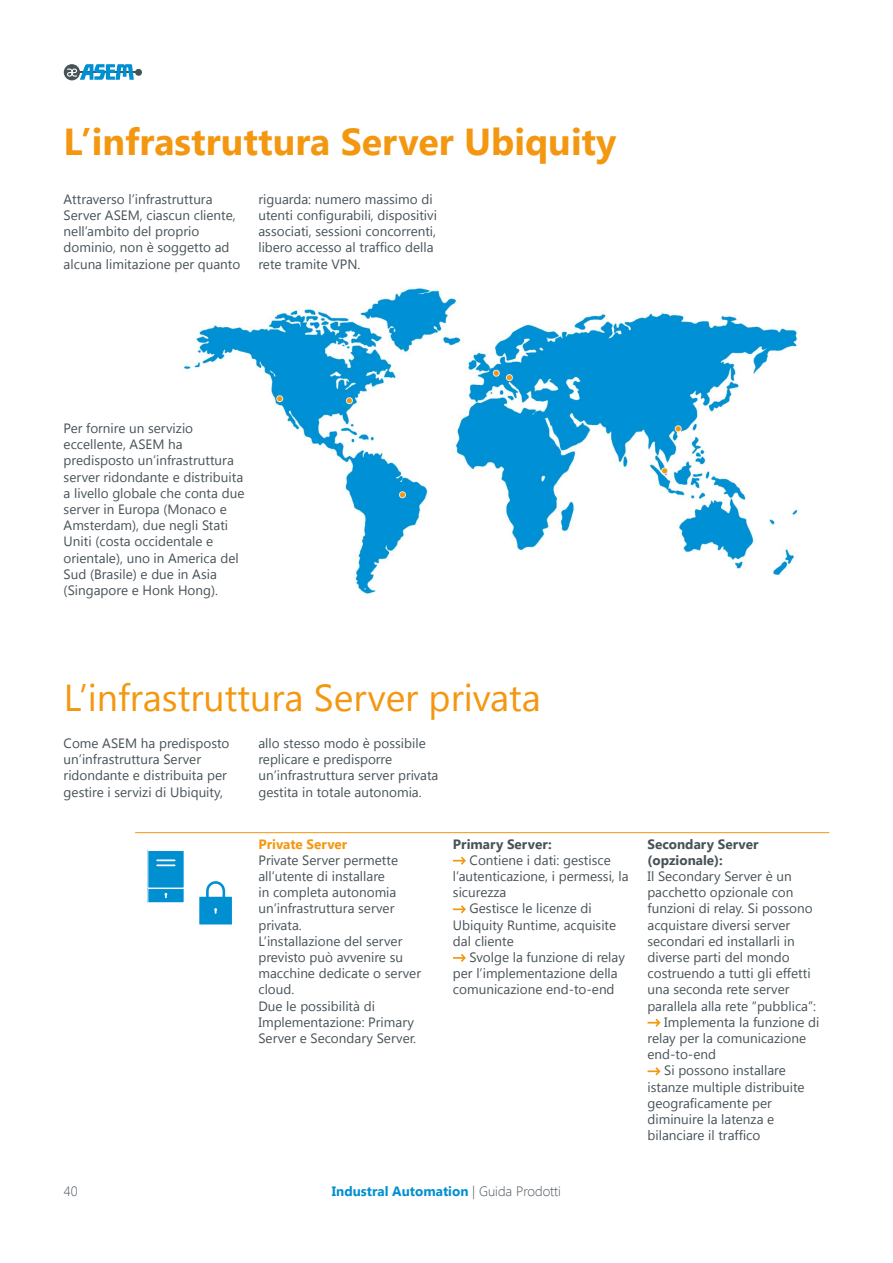
<style>
.page{position:relative;width:893px;height:1263px;background:#fff}
.page>*{position:absolute;margin:0;border:0;box-sizing:border-box;transform-origin:0 0}
.t1{font:700 37.5px "Segoe UI";color:#f49710}
.t2{font:37.5px "Segoe UI";color:#f49710}
.t3{font:13.5px/16.2px "Segoe UI";color:#475258}
.t4{font:700 13.5px/16.2px "Segoe UI";color:#475258}
.t5{font:700 13.5px "Segoe UI";color:#0090d2}
.t6{font:700 13.5px "Segoe UI";color:#f49710}
.t7{font:300 13.5px "Segoe UI";color:#475258}
.s1{font-weight:300;color:#475258}
</style>
<div class="page">
<hr style="left:79px;top:72px;width:58px;height:1px;background:#475258">
<div style="left:135px;top:69px;width:7px;height:7px;background:#475258;border-radius:50%"></div>
<div style="left:64px;top:64px;width:16px;height:16px;background:#475258;border-radius:50%"></div>
<svg style="left:67px;top:64px;width:67px;height:16px"></svg>
<svg style="left:453px;top:856px;width:13px;height:9px"></svg>
<svg style="left:453px;top:905px;width:13px;height:8px"></svg>
<svg style="left:453px;top:954px;width:13px;height:8px"></svg>
<svg style="left:647px;top:1018px;width:13px;height:9px"></svg>
<svg style="left:647px;top:1067px;width:13px;height:8px"></svg>
<hr style="left:135px;top:832px;width:694px;height:1px;background:#f49710">
<div style="left:148px;top:850px;width:36px;height:38px;background:#0090d2"></div>
<div style="left:148px;top:888px;width:36px;height:15px;background:#0090d2"></div>
<div style="left:148px;top:888px;width:36px;height:15px;border:1px solid #fff"></div>
<svg style="left:157px;top:859px;width:18px;height:7px"></svg>
<svg style="left:199px;top:881px;width:33px;height:43px"></svg>
<img style="left:181px;top:288px;width:618px;height:307px">
<h1 class="t1" style="left:64px;top:115px;width:554px">L’infrastruttura Server Ubiquity</h1>
<p class="t3" style="left:64px;top:190px;width:178px">Attraverso l’infrastruttura<br>Server ASEM, ciascun cliente, nell’ambito del proprio dominio, non è soggetto ad alcuna limitazione per quanto</p>
<p class="t3" style="left:258px;top:190px;width:180px">riguarda: numero massimo di utenti configurabili, dispositivi associati, sessioni concorrenti, libero accesso al traffico della rete tramite VPN.</p>
<p class="t3" style="left:64px;top:419px;width:182px">Per fornire un servizio eccellente, ASEM ha predisposto un’infrastruttura server ridondante e distribuita a livello globale che conta due server in Europa (Monaco e<br>Amsterdam), due negli Stati<br>Uniti (costa occidentale e orientale), uno in America del<br>Sud (Brasile) e due in Asia (Singapore e Honk Hong).</p>
<h1 class="t2" style="left:64px;top:671px;width:479px">L’infrastruttura Server privata</h1>
<p class="t3" style="left:258px;top:735px;width:182px">allo stesso modo è possibile replicare e predisporre un’infrastruttura server privata gestita in totale autonomia.</p>
<p class="t3" style="left:64px;top:735px;width:167px">Come ASEM ha predisposto un’infrastruttura Server ridondante e distribuita per gestire i servizi di Ubiquity,</p>
<p class="t6" style="left:258px;top:834px;width:90px">Private Server</p>
<p class="t3" style="left:258px;top:851px;width:164px">Private Server permette all’utente di installare<br>in completa autonomia un’infrastruttura server privata.<br>L’installazione del server previsto può avvenire su macchine dedicate o server cloud.<br>Due le possibilità di<br>Implementazione: Primary<br>Server e Secondary Server.</p>
<p class="t4" style="left:453px;top:835px;width:100px">Primary Server:</p>
<p class="t3" style="left:470px;top:851px;width:143px">Contiene i dati: gestisce</p>
<p class="t3" style="left:453px;top:867px;width:177px">l’autenticazione, i permessi, la</p>
<p class="t3" style="left:453px;top:884px;width:55px">sicurezza</p>
<p class="t3" style="left:470px;top:900px;width:124px">Gestisce le licenze di</p>
<p class="t3" style="left:453px;top:916px;width:165px">Ubiquity Runtime, acquisite</p>
<p class="t3" style="left:453px;top:932px;width:62px">dal cliente</p>
<p class="t3" style="left:470px;top:948px;width:157px">Svolge la funzione di relay</p>
<p class="t3" style="left:453px;top:965px;width:166px">per l’implementazione della</p>
<p class="t3" style="left:453px;top:981px;width:163px">comunicazione end-to-end</p>
<p class="t7" style="left:64px;top:1182px;width:15px">40</p>
<p class="t5" style="left:332px;top:1182px;width:231px">Industral Automation <span class="s1">| Guida Prodotti</span></p>
<p class="t4" style="left:647px;top:835px;width:112px">Secondary Server (opzionale):</p>
<p class="t3" style="left:647px;top:867px;width:146px">Il Secondary Server è un</p>
<p class="t3" style="left:647px;top:884px;width:147px">pacchetto opzionale con</p>
<p class="t3" style="left:647px;top:900px;width:167px">funzioni di relay. Si possono</p>
<p class="t3" style="left:647px;top:916px;width:144px">acquistare diversi server</p>
<p class="t3" style="left:647px;top:932px;width:149px">secondari ed installarli in</p>
<p class="t3" style="left:647px;top:948px;width:144px">diverse parti del mondo</p>
<p class="t3" style="left:647px;top:965px;width:165px">costruendo a tutti gli effetti</p>
<p class="t3" style="left:647px;top:981px;width:143px">una seconda rete server</p>
<p class="t3" style="left:647px;top:997px;width:170px">parallela alla rete “pubblica”:</p>
<p class="t3" style="left:664px;top:1013px;width:157px">Implementa la funzione di</p>
<p class="t3" style="left:647px;top:1029px;width:160px">relay per la comunicazione</p>
<p class="t3" style="left:647px;top:1046px;width:70px">end-to-end</p>
<p class="t3" style="left:664px;top:1062px;width:123px">Si possono installare</p>
<p class="t3" style="left:647px;top:1078px;width:159px">istanze multiple distribuite</p>
<p class="t3" style="left:647px;top:1094px;width:126px">geograficamente per</p>
<p class="t3" style="left:647px;top:1110px;width:128px">diminuire la latenza e</p>
<p class="t3" style="left:647px;top:1127px;width:114px">bilanciare il traffico</p>
</div>
